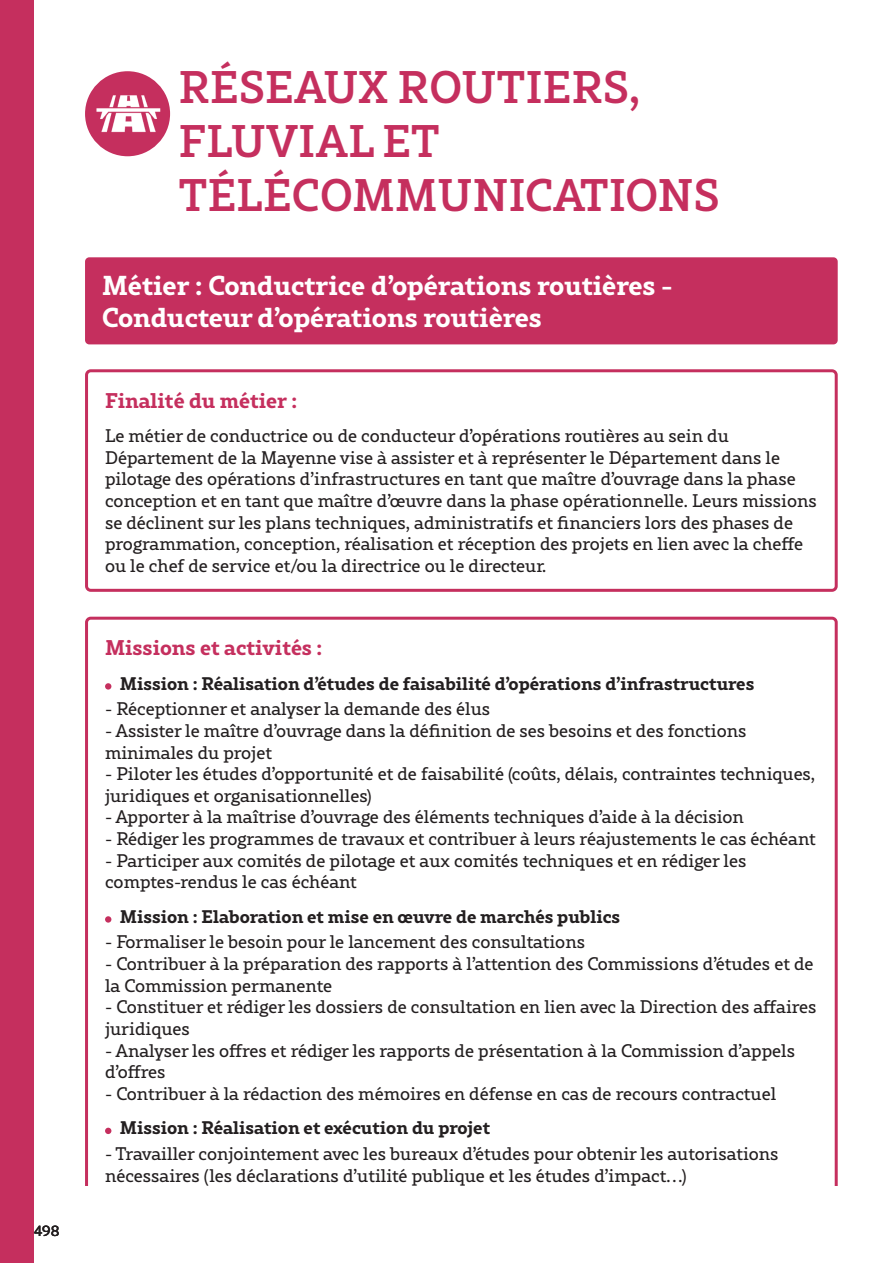
<style>
.page{position:relative;width:893px;height:1263px;background:#fff}
.page>*{position:absolute;margin:0;border:0;box-sizing:border-box;transform-origin:0 0}
.t1{font:500 45px/54px "Rival Slab";letter-spacing:.01em;color:#c52f5e}
.t2{font:700 27px/32.4px "Rival Slab";color:#fff}
.t3{font:700 21px "Rival Slab";color:#c52f5e}
.t4{font:18px/21.6px "Rival Slab";color:#231f20}
.t5{font:700 18px "Rival Slab";color:#231f20}
.t6{font:15px "Rival Slab";color:#231f20}
</style>
<div class="page">
<div style="left:0;top:0;width:34px;height:1263px;background:#c52f5e"></div>
<div style="left:87px;top:73px;width:81px;height:81px;background:#c52f5e;border-radius:50%"></div>
<img style="left:96px;top:82px;width:64px;height:64px">
<div style="left:85px;top:71px;width:85px;height:85px;border:4px solid #c52f5e;border-radius:50%"></div>
<div style="left:85px;top:257px;width:753px;height:87px;background:#c52f5e;border-radius:4px"></div>
<div style="left:85px;top:369px;width:753px;height:223px;border:3px solid #c52f5e;border-radius:4px"></div>
<div style="left:105px;top:683px;width:6px;height:7px;background:#c52f5e;border-radius:50%"></div>
<div style="left:105px;top:916px;width:6px;height:7px;background:#c52f5e;border-radius:50%"></div>
<svg style="left:105px;top:1128px;width:6px;height:6px"></svg>
<p class="t6" style="left:34px;top:1220px;width:27px">498</p>
<p class="t1" style="left:179px;top:59px;width:542px">RÉSEAUX ROUTIERS,<br>FLUVIAL ET<br>TÉLÉCOMMUNICATIONS</p>
<p class="t2" style="left:102px;top:268px;width:572px">Métier : Conductrice d’opérations routières -<br>Conducteur d’opérations routières</p>
<p class="t3" style="left:105px;top:384px;width:194px">Finalité du métier :</p>
<p class="t4" style="left:105px;top:425px;width:713px">Le métier de conductrice ou de conducteur d’opérations routières au sein du Département de la Mayenne vise à assister et à représenter le Département dans le pilotage des opérations d’infrastructures en tant que maître d’ouvrage dans la phase conception et en tant que maître d’œuvre dans la phase opérationnelle. Leurs missions se déclinent sur les plans techniques, administratifs et financiers lors des phases de programmation, conception, réalisation et réception des projets en lien avec la cheffe ou le chef de service et/ou la directrice ou le directeur.</p>
<p class="t3" style="left:105px;top:631px;width:219px">Missions et activités :</p>
<p class="t5" style="left:120px;top:669px;width:636px">Mission : Réalisation d’études de faisabilité d’opérations d’infrastructures</p>
<p class="t4" style="left:105px;top:698px;width:387px">- Réceptionner et analyser la demande des élus</p>
<p class="t4" style="left:105px;top:719px;width:643px">- Assister le maître d’ouvrage dans la définition de ses besoins et des fonctions minimales du projet</p>
<p class="t4" style="left:105px;top:763px;width:712px">- Piloter les études d’opportunité et de faisabilité (coûts, délais, contraintes techniques, juridiques et organisationnelles)</p>
<p class="t4" style="left:105px;top:806px;width:640px">- Apporter à la maîtrise d’ouvrage des éléments techniques d’aide à la décision</p>
<p class="t4" style="left:105px;top:827px;width:712px">- Rédiger les programmes de travaux et contribuer à leurs réajustements le cas échéant</p>
<p class="t4" style="left:105px;top:849px;width:643px">- Participer aux comités de pilotage et aux comités techniques et en rédiger les comptes-rendus le cas échéant</p>
<p class="t5" style="left:120px;top:902px;width:502px">Mission : Elaboration et mise en œuvre de marchés publics</p>
<p class="t4" style="left:105px;top:931px;width:481px">- Formaliser le besoin pour le lancement des consultations</p>
<p class="t4" style="left:105px;top:952px;width:710px">- Contribuer à la préparation des rapports à l’attention des Commissions d’études et de la Commission permanente</p>
<p class="t4" style="left:105px;top:996px;width:713px">- Constituer et rédiger les dossiers de consultation en lien avec la Direction des affaires juridiques</p>
<p class="t4" style="left:105px;top:1039px;width:692px">- Analyser les offres et rédiger les rapports de présentation à la Commission d’appels d’offres</p>
<p class="t4" style="left:105px;top:1082px;width:673px">- Contribuer à la rédaction des mémoires en défense en cas de recours contractuel</p>
<p class="t5" style="left:120px;top:1114px;width:372px">Mission : Réalisation et exécution du projet</p>
<p class="t4" style="left:105px;top:1142px;width:675px">- Travailler conjointement avec les bureaux d’études pour obtenir les autorisations nécessaires (les déclarations d’utilité publique et les études d’impact…)</p>
</div>
